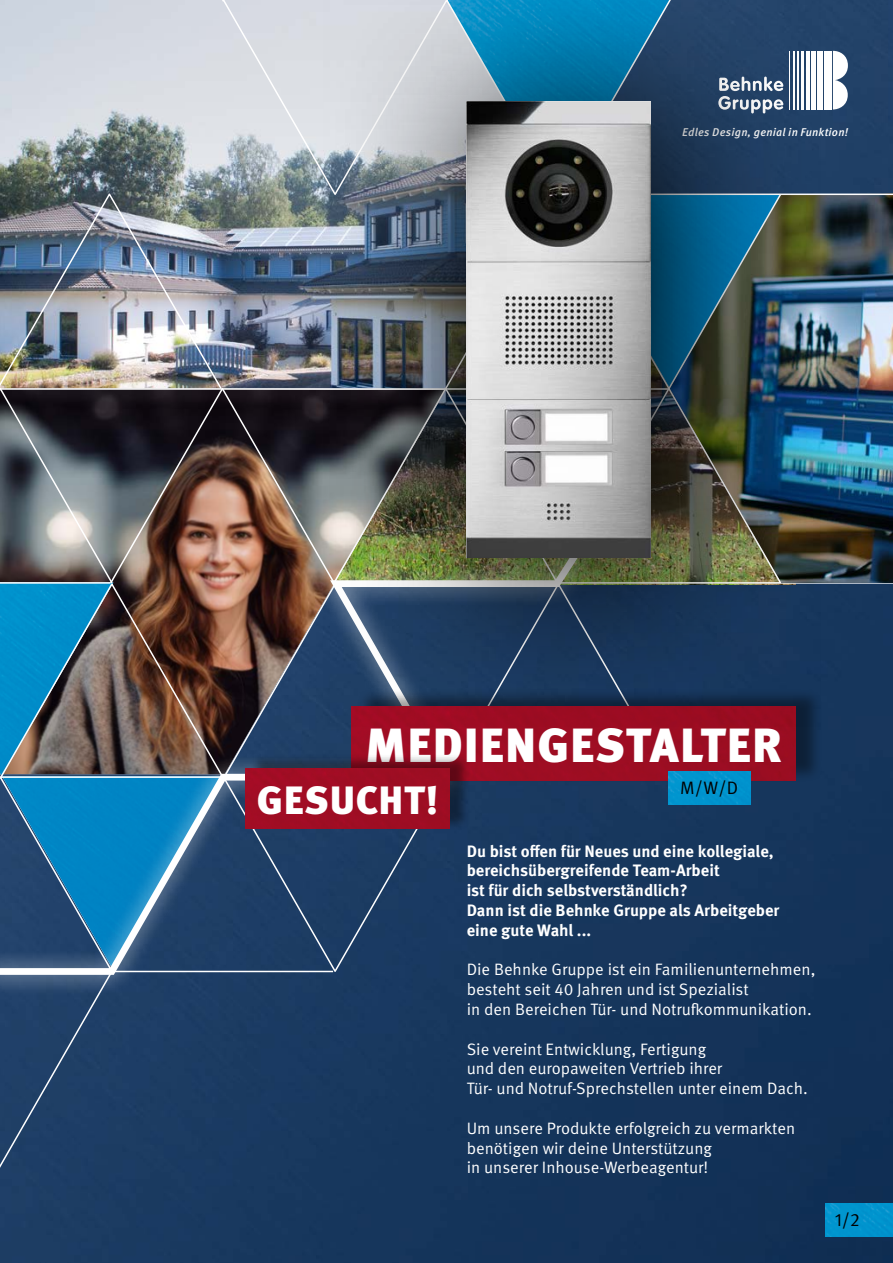
<style>
.page{position:relative;width:893px;height:1263px;background:#fff}
.page>*{position:absolute;margin:0;border:0;box-sizing:border-box;transform-origin:0 0}
.t1{font:900 48px "Meta Pro";letter-spacing:.02em;color:#fff}
.t2{font:900 39.45px "Meta Pro";letter-spacing:.02em;color:#fff}
.t3{font:18px "Meta Pro Norm";color:#000}
.t4{font:16.5px/19.8px "Meta Pro Norm";color:#fff}
.t5{font:700 16.5px/19.8px "Meta Pro";color:#fff}
.t6{font:italic 500 11.25px "Meta Pro";letter-spacing:.02em;color:#fff}
</style>
<div class="page">
<div style="left:0;top:584px;width:893px;height:679px;background:#16365c"></div>
<img style="left:0;top:0;width:323px;height:386px">
<div style="left:821px;top:0;width:72px;height:194px;background:#224067"></div>
<svg style="left:221px;top:0;width:102px;height:197px"></svg>
<div style="left:0;top:995px;width:114px;height:195px;background:#1f3f66"></div>
<svg style="left:213px;top:0;width:20px;height:3px"></svg>
<img style="left:821px;top:195px;width:72px;height:388px">
<div style="left:824px;top:51px;width:7px;height:58px;background:#fff"></div>
<div style="left:817px;top:51px;width:6px;height:59px;background:#fff"></div>
<svg style="left:833px;top:51px;width:15px;height:59px"></svg>
<div style="left:0;top:536px;width:596px;height:459px;background:#fff;opacity:.75"></div>
<svg style="left:0;top:585px;width:585px;height:393px"></svg>
<div style="left:357px;top:688px;width:464px;height:94px;background:#000;opacity:.4"></div>
<div style="left:351px;top:727px;width:445px;height:53px;background:#9d0d23"></div>
<img style="left:109px;top:386px;width:214px;height:200px">
<img style="left:0;top:191px;width:223px;height:394px">
<div style="left:668px;top:772px;width:82px;height:33px;background:#0094ce"></div>
<div style="left:825px;top:1203px;width:68px;height:33px;background:#0094ce"></div>
<img style="left:323px;top:0;width:498px;height:727px">
<img style="left:467px;top:102px;width:183px;height:456px">
<div style="left:250px;top:753px;width:221px;height:77px;background:#000;opacity:.4"></div>
<div style="left:246px;top:769px;width:204px;height:60px;background:#9f0d23"></div>
<p class="t6" style="left:682px;top:123px;width:168px">Edles Design, genial in Funktion!</p>
<h1 class="t1" style="left:365px;top:707px;width:418px">MEDIENGESTALTER</h1>
<p class="t3" style="left:680px;top:774px;width:60px">M/W/D</p>
<h2 class="t2" style="left:257px;top:769px;width:183px">GESUCHT!</h2>
<p class="t5" style="left:467px;top:840px;width:314px">Du bist offen für Neues und eine kollegiale, bereichsübergreifende Team-Arbeit<br>ist für dich selbstverständlich?<br>Dann ist die Behnke Gruppe als Arbeitgeber eine gute Wahl ...</p>
<p class="t4" style="left:467px;top:959px;width:350px">Die Behnke Gruppe ist ein Familienunternehmen, besteht seit 40 Jahren und ist Spezialist<br>in den Bereichen Tür- und Notrufkommunikation.</p>
<p class="t4" style="left:467px;top:1038px;width:343px">Sie vereint Entwicklung, Fertigung<br>und den europaweiten Vertrieb ihrer<br>Tür- und Notruf-Sprechstellen unter einem Dach.</p>
<p class="t4" style="left:467px;top:1117px;width:330px">Um unsere Produkte erfolgreich zu vermarkten benötigen wir deine Unterstützung<br>in unserer Inhouse-Werbeagentur!</p>
<p class="t3" style="left:835px;top:1206px;width:26px">1/2</p>
</div>
